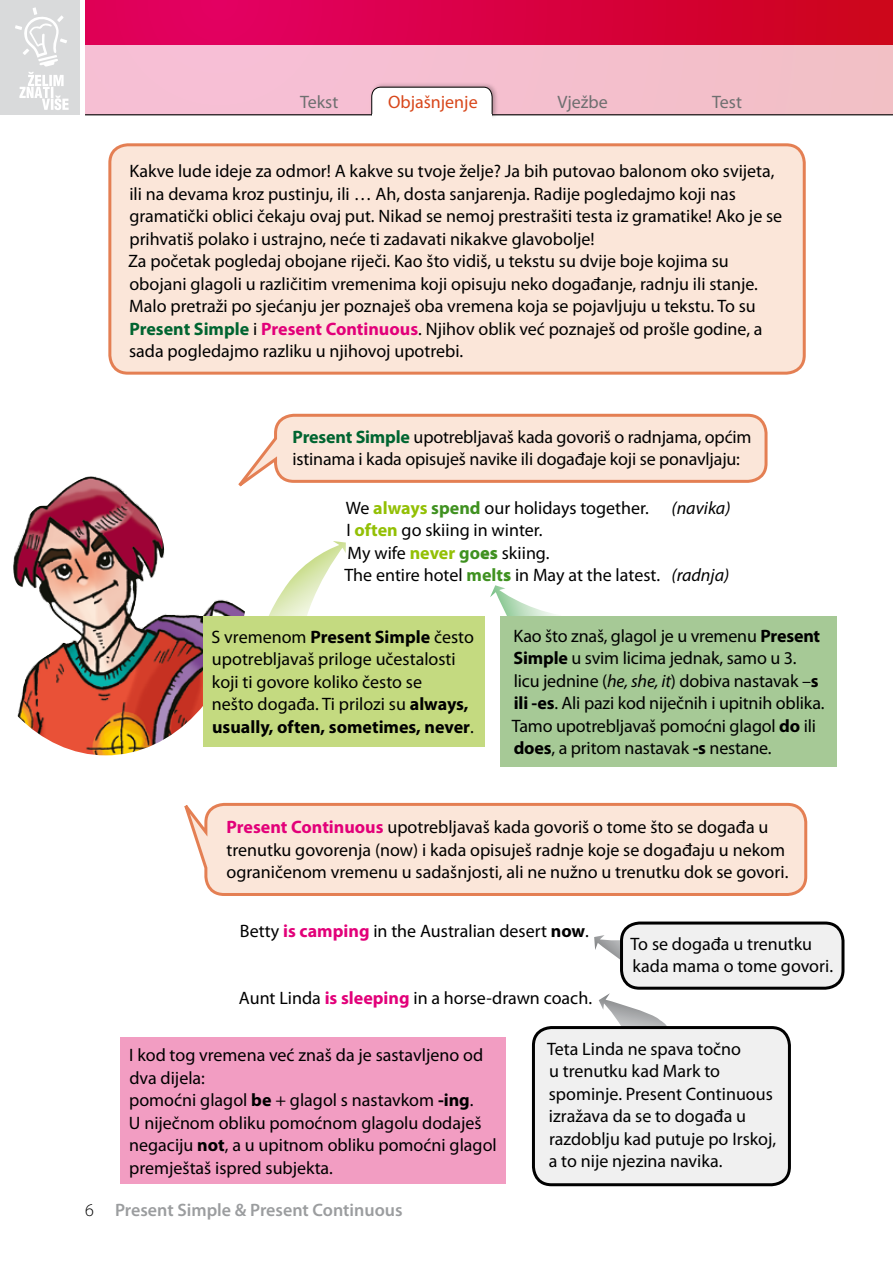
<style>
.page{position:relative;width:893px;height:1263px;background:#fff}
.page>*{position:absolute;margin:0;border:0;box-sizing:border-box;transform-origin:0 0}
.t1{font:18px/22.5px "Myriad Pro";color:#000}
.t2{font:600 18px "Myriad Pro";color:#9b9d9f}
.t3{font:18px "Myriad Pro";color:#6e6f70}
.t4{font:18px "Myriad Pro";color:#d8471b}
.t5{font:italic 18px "Myriad Pro";color:#000}
.t6{font:300 18px "Myriad Pro";color:#000}
.s1{font-weight:700;color:#006430}
.s2{font-weight:700;color:#e20079}
.s3{font-weight:700;color:#93c005}
.s4{font-weight:700;color:#3f9120}
.s5{font-weight:900;color:#3f9120}
.s6{font-style:italic}
.s7{font-weight:700}
</style>
<div class="page">
<svg style="left:85px;top:0;width:808px;height:45px;background:#d80042"></svg>
<div style="left:84px;top:45px;width:809px;height:70px;background:#f5bfcf"></div>
<div style="left:0;top:0;width:80px;height:115px;background:#d9dadb"></div>
<hr style="left:85px;top:114px;width:808px;height:1px;background:#000">
<div style="left:369px;top:82px;width:130px;height:37px;background:#000;opacity:.28"></div>
<svg style="left:371px;top:86px;width:122px;height:30px;background:#f0eeef"></svg>
<div style="left:372px;top:114px;width:120px;height:6px;background:#fff"></div>
<svg style="left:15px;top:7px;width:54px;height:103px"></svg>
<img style="left:13px;top:476px;width:232px;height:279px">
<svg style="left:184px;top:802px;width:624px;height:94px;background:#f9dfd0"></svg>
<svg style="left:225px;top:413px;width:543px;height:87px"></svg>
<div style="left:110px;top:145px;width:694px;height:228px;background:#fbe6d9;border-radius:18px"></div>
<div style="left:108px;top:143px;width:698px;height:232px;border:3px solid #e47f53;border-radius:18px"></div>
<svg style="left:594px;top:925px;width:36px;height:35px"></svg>
<div style="left:621px;top:923px;width:222px;height:65px;background:#f0f0f0;border-radius:18px"></div>
<div style="left:620px;top:921px;width:224px;height:69px;border:3px solid #000;border-radius:18px"></div>
<div style="left:120px;top:1037px;width:386px;height:147px;background:#f29dc2"></div>
<svg style="left:490px;top:585px;width:66px;height:31px"></svg>
<div style="left:500px;top:616px;width:337px;height:151px;background:#a6c996"></div>
<svg style="left:269px;top:541px;width:77px;height:75px"></svg>
<div style="left:203px;top:616px;width:282px;height:130px;background:#c4da80"></div>
<svg style="left:599px;top:993px;width:68px;height:33px"></svg>
<div style="left:533px;top:1027px;width:256px;height:158px;background:#f0f0f0;border-radius:18px"></div>
<div style="left:532px;top:1026px;width:259px;height:160px;border:3px solid #000;border-radius:18px"></div>
<p class="t3" style="left:300px;top:91px;width:40px">Tekst</p>
<p class="t4" style="left:388px;top:91px;width:91px">Objašnjenje</p>
<p class="t3" style="left:557px;top:91px;width:52px">Vježbe</p>
<p class="t3" style="left:712px;top:91px;width:31px">Test</p>
<p class="t1" style="left:128px;top:160px;width:656px">Kakve lude ideje za odmor! A kakve su tvoje želje? Ja bih putovao balonom oko svijeta, ili na devama kroz pustinju, ili … Ah, dosta sanjarenja. Radije pogledajmo koji nas gramatički oblici čekaju ovaj put. Nikad se nemoj prestrašiti testa iz gramatike! Ako je se prihvatiš polako i ustrajno, neće ti zadavati nikakve glavobolje!<br>Za početak pogledaj obojane riječi. Kao što vidiš, u tekstu su dvije boje kojima su obojani glagoli u različitim vremenima koji opisuju neko događanje, radnju ili stanje.<br>Malo pretraži po sjećanju jer poznaješ oba vremena koja se pojavljuju u tekstu. To su <span class="s1">Present Simple</span> i <span class="s2">Present Continuous</span>. Njihov oblik već poznaješ od prošle godine, a sada pogledajmo razliku u njihovoj upotrebi.</p>
<p class="t1" style="left:292px;top:425px;width:461px"><span class="s1">Present Simple</span> upotrebljavaš kada govoriš o radnjama, općim istinama i kada opisuješ navike ili događaje koji se ponavljaju:</p>
<p class="t1" style="left:346px;top:496px;width:302px">We <span class="s3">always</span> <span class="s4">spend</span> our holidays together.</p>
<p class="t5" style="left:672px;top:497px;width:60px">(navika)</p>
<p class="t1" style="left:344px;top:519px;width:386px">I <span class="s3">often</span> go skiing in winter.<br>My wife <span class="s3">never</span> <span class="s4">go</span><span class="s5">es</span> skiing.<br>The entire hotel <span class="s4">melt</span><span class="s5">s</span> in May at the latest. <span class="s6">(radnja)</span></p>
<p class="t1" style="left:212px;top:625px;width:264px">S vremenom <span class="s7">Present Simple</span> često upotrebljavaš priloge učestalosti koji ti govore koliko često se<br>nešto događa. Ti prilozi su <span class="s7">always, usually, often, sometimes, never</span>.</p>
<p class="t1" style="left:512px;top:624px;width:313px">Kao što znaš, glagol je u vremenu <span class="s7">Present Simple</span> u svim licima jednak, samo u 3. licu jednine (<span class="s6">he, she, it</span>) dobiva nastavak –<span class="s7">s ili -es</span>. Ali pazi kod niječnih i upitnih oblika.<br>Tamo upotrebljavaš pomoćni glagol <span class="s7">do</span> ili <span class="s7">does</span>, a pritom nastavak <span class="s7">-s</span> nestane.</p>
<p class="t6" style="left:85px;top:1200px;width:10px">6</p>
<p class="t1" style="left:226px;top:816px;width:562px"><span class="s2">Present Continuous</span> upotrebljavaš kada govoriš o tome što se događa u trenutku govorenja (now) i kada opisuješ radnje koje se događaju u nekom ograničenom vremenu u sadašnjosti, ali ne nužno u trenutku dok se govori.</p>
<p class="t1" style="left:240px;top:919px;width:349px">Betty <span class="s2">is camping</span> in the Australian desert <span class="s7">now</span>.</p>
<p class="t1" style="left:239px;top:987px;width:353px">Aunt Linda <span class="s2">is sleeping</span> in a horse-drawn coach.</p>
<p class="t1" style="left:631px;top:932px;width:202px">To se događa u trenutku kada mama o tome govori.</p>
<p class="t1" style="left:129px;top:1043px;width:369px">I kod tog vremena već znaš da je sastavljeno od dva dijela:<br>pomoćni glagol <span class="s7">be</span> + glagol s nastavkom <span class="s7">-ing</span>.<br>U niječnom obliku pomoćnom glagolu dodaješ negaciju <span class="s7">not</span>, a u upitnom obliku pomoćni glagol premještaš ispred subjekta.</p>
<p class="t2" style="left:115px;top:1199px;width:289px">Present Simple &amp; Present Continuous</p>
<p class="t1" style="left:547px;top:1037px;width:230px">Teta Linda ne spava točno<br>u trenutku kad Mark to spominje. Present Continuous izražava da se to događa u razdoblju kad putuje po Irskoj, a to nije njezina navika.</p>
</div>
